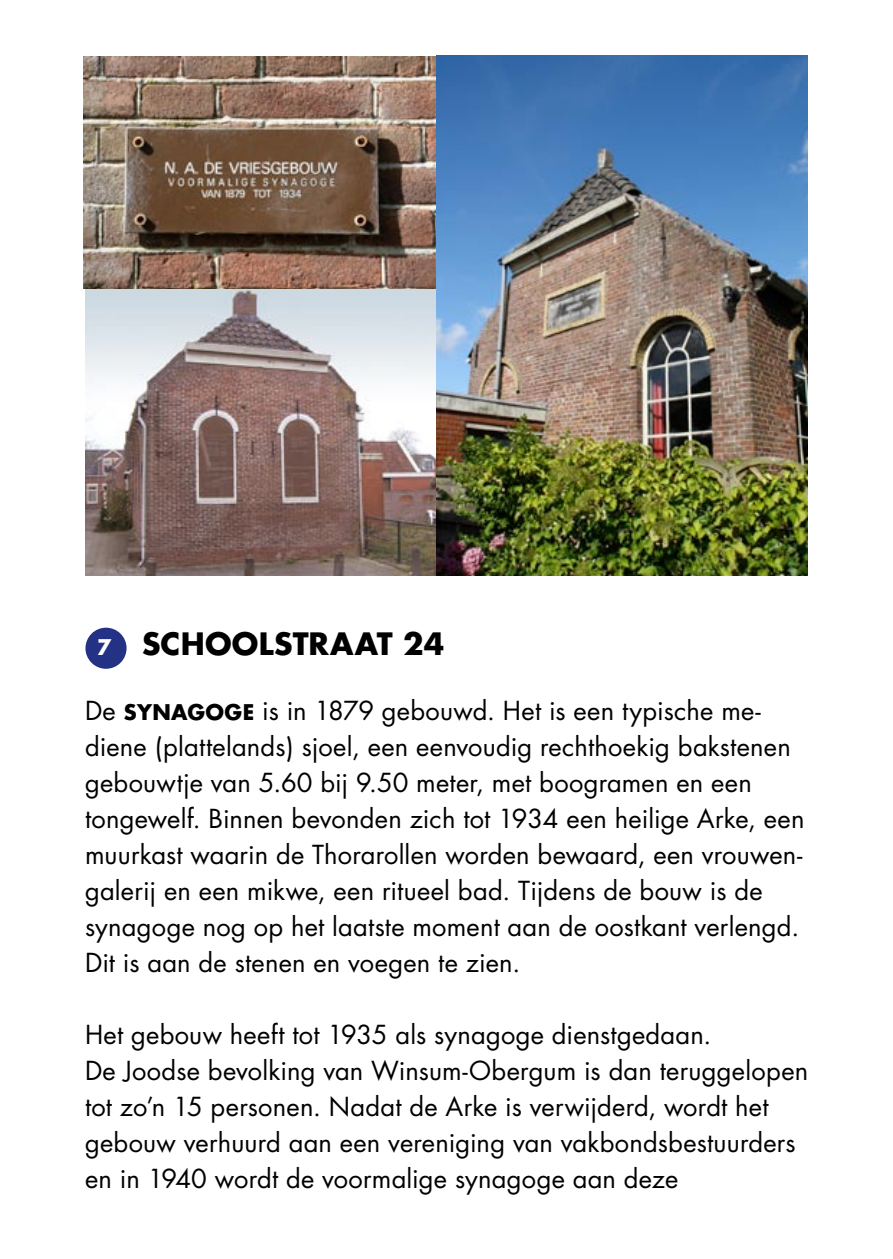
<style>
.page{position:relative;width:893px;height:1259px;background:#fff}
.page>*{position:absolute;margin:0;border:0;box-sizing:border-box;transform-origin:0 0}
.t1{font:700 30px "Futura";letter-spacing:.01em;color:#000}
.t2{font:25.5px/36px "Futura";letter-spacing:.01em;color:#000}
.t3{font:700 21px "Futura";color:#fff}
.s1{font-weight:700;font-size:21px}
</style>
<div class="page">
<img style="left:85px;top:283px;width:352px;height:292px">
<img style="left:84px;top:56px;width:351px;height:232px">
<img style="left:437px;top:55px;width:371px;height:520px">
<div style="left:85px;top:627px;width:42px;height:42px;background:#243285;border-radius:50%"></div>
<p class="t3" style="left:97px;top:633px;width:16px">7</p>
<p class="t1" style="left:142px;top:623px;width:304px">SCHOOLSTRAAT 24</p>
<p class="t2" style="left:85px;top:693px;width:721px">De <span class="s1">SYNAGOGE</span> is in 1879 gebouwd. Het is een typische me&shy;diene (plattelands) sjoel, een eenvoudig rechthoekig bakstenen gebouwtje van 5.60 bij 9.50 meter, met boogramen en een tongewelf. Binnen bevonden zich tot 1934 een heilige Arke, een muurkast waarin de Thorarollen worden bewaard, een vrouwen&shy;galerij en een mikwe, een ritueel bad. Tijdens de bouw is de synagoge nog op het laatste moment aan de oostkant verlengd.<br>Dit is aan de stenen en voegen te zien.</p>
<p class="t2" style="left:85px;top:1017px;width:725px">Het gebouw heeft tot 1935 als synagoge dienstgedaan.<br>De Joodse bevolking van Winsum-Obergum is dan teruggelopen tot zo’n 15 personen. Nadat de Arke is verwijderd, wordt het gebouw verhuurd aan een vereniging van vakbondsbestuurders en in 1940 wordt de voormalige synagoge aan deze</p>
</div>
